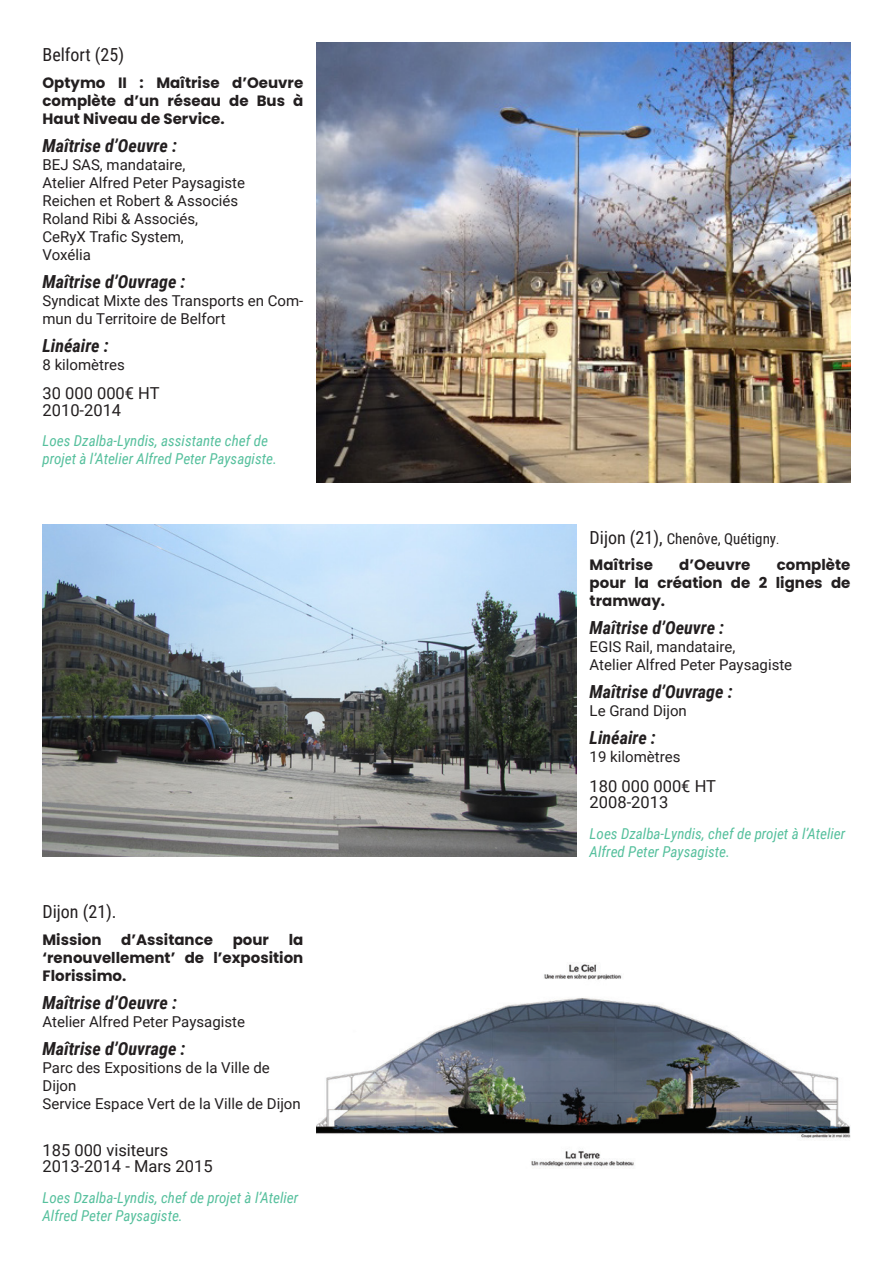
<style>
.page{position:relative;width:893px;height:1263px;background:#fff}
.page>*{position:absolute;margin:0;border:0;box-sizing:border-box;transform-origin:0 0}
.Intitulé{font:italic 700 18px "Roboto Condensed";color:#231f20}
.Ville{font:18px "Roboto Condensed";color:#231f20}
.Date{font:16.5px "Roboto";color:#231f20}
.Corps_de_texte{font:15px/18px "Roboto";color:#231f20}
.Poste{font:italic 15px/18px "Roboto Condensed";color:#56c09d}
.Mission{font:700 15px/18px "Poppins";color:#231f20;text-align:justify}
.Ville-2{font:15px "Roboto Condensed";color:#231f20}
.s1{font-size:18px}
.s2{font-size:12px}
</style>
<div class="page">
<img style="left:316px;top:964px;width:534px;height:203px">
<img style="left:43px;top:525px;width:534px;height:332px">
<img style="left:316px;top:43px;width:534px;height:439px">
<p class="Ville" style="left:43px;top:42px;width:83px">Belfort (25)</p>
<p class="Mission" style="left:43px;top:74px;width:262px">Optymo II : Maîtrise d’Oeuvre complète d’un réseau de Bus à Haut Niveau de Service.</p>
<p class="Intitulé" style="left:43px;top:133px;width:136px">Maîtrise d’Oeuvre :</p>
<p class="Corps_de_texte" style="left:43px;top:155px;width:144px">BEJ SAS, mandataire,</p>
<p class="Corps_de_texte" style="left:43px;top:173px;width:204px">Atelier Alfred Peter Paysagiste</p>
<p class="Corps_de_texte" style="left:43px;top:191px;width:197px">Reichen et Robert &amp; Associés</p>
<p class="Corps_de_texte" style="left:43px;top:209px;width:157px">Roland Ribi &amp; Associés,</p>
<p class="Corps_de_texte" style="left:43px;top:227px;width:143px">CeRyX Trafic System,</p>
<p class="Corps_de_texte" style="left:43px;top:245px;width:50px">Voxélia</p>
<p class="Intitulé" style="left:43px;top:269px;width:144px">Maîtrise d’Ouvrage :</p>
<p class="Corps_de_texte" style="left:43px;top:291px;width:262px">Syndicat Mixte des Transports en Com&shy;mun du Territoire de Belfort</p>
<p class="Intitulé" style="left:43px;top:333px;width:68px">Linéaire :</p>
<p class="Corps_de_texte" style="left:43px;top:355px;width:84px">8 kilomètres</p>
<p class="Date" style="left:43px;top:382px;width:119px">30 000 000€ HT</p>
<p class="Date" style="left:43px;top:398px;width:80px">2010-2014</p>
<p class="Poste" style="left:43px;top:431px;width:236px">Loes Dzalba-Lyndis, assistante chef de projet à l’Atelier Alfred Peter Paysagiste.</p>
<p class="Ville" style="left:43px;top:899px;width:76px">Dijon (21).</p>
<p class="Mission" style="left:43px;top:930px;width:61px">Mission</p>
<p class="Mission" style="left:121px;top:930px;width:93px">d’Assitance</p>
<p class="Mission" style="left:233px;top:930px;width:38px">pour</p>
<p class="Mission" style="left:43px;top:930px;width:262px;text-indent:246px">la ‘renouvellement’ de l’exposition Florissimo.</p>
<p class="Intitulé" style="left:43px;top:990px;width:136px">Maîtrise d’Oeuvre :</p>
<p class="Corps_de_texte" style="left:43px;top:1012px;width:204px">Atelier Alfred Peter Paysagiste</p>
<p class="Intitulé" style="left:43px;top:1035px;width:144px">Maîtrise d’Ouvrage :</p>
<p class="Corps_de_texte" style="left:43px;top:1058px;width:229px">Parc des Expositions de la Ville de<br>Dijon</p>
<p class="Corps_de_texte" style="left:43px;top:1094px;width:260px">Service Espace Vert de la Ville de Dijon</p>
<p class="Date" style="left:43px;top:1138px;width:127px">185 000 visiteurs</p>
<p class="Date" style="left:43px;top:1155px;width:172px">2013-2014 - Mars 2015</p>
<p class="Poste" style="left:43px;top:1188px;width:257px">Loes Dzalba-Lyndis, chef de projet à l’Atelier<br>Alfred Peter Paysagiste.</p>
<p class="Ville-2" style="left:590px;top:528px;width:191px"><span class="s1">Dijon (21),</span> Chenôve, Quétigny<span class="s2">.</span></p>
<p class="Mission" style="left:590px;top:556px;width:65px">Maîtrise</p>
<p class="Mission" style="left:679px;top:556px;width:73px">d’Oeuvre</p>
<p class="Mission" style="left:590px;top:556px;width:262px;text-indent:187px">complète pour la création de 2 lignes de tramway.</p>
<p class="Intitulé" style="left:590px;top:615px;width:136px">Maîtrise d’Oeuvre :</p>
<p class="Corps_de_texte" style="left:590px;top:637px;width:147px">EGIS Rail, mandataire,</p>
<p class="Corps_de_texte" style="left:590px;top:655px;width:204px">Atelier Alfred Peter Paysagiste</p>
<p class="Intitulé" style="left:590px;top:679px;width:144px">Maîtrise d’Ouvrage :</p>
<p class="Corps_de_texte" style="left:590px;top:701px;width:99px">Le Grand Dijon</p>
<p class="Intitulé" style="left:590px;top:725px;width:68px">Linéaire :</p>
<p class="Corps_de_texte" style="left:590px;top:747px;width:92px">19 kilomètres</p>
<p class="Date" style="left:590px;top:774px;width:128px">180 000 000€ HT</p>
<p class="Date" style="left:590px;top:790px;width:80px">2008-2013</p>
<p class="Poste" style="left:590px;top:824px;width:257px">Loes Dzalba-Lyndis, chef de projet à l’Atelier<br>Alfred Peter Paysagiste.</p>
</div>
